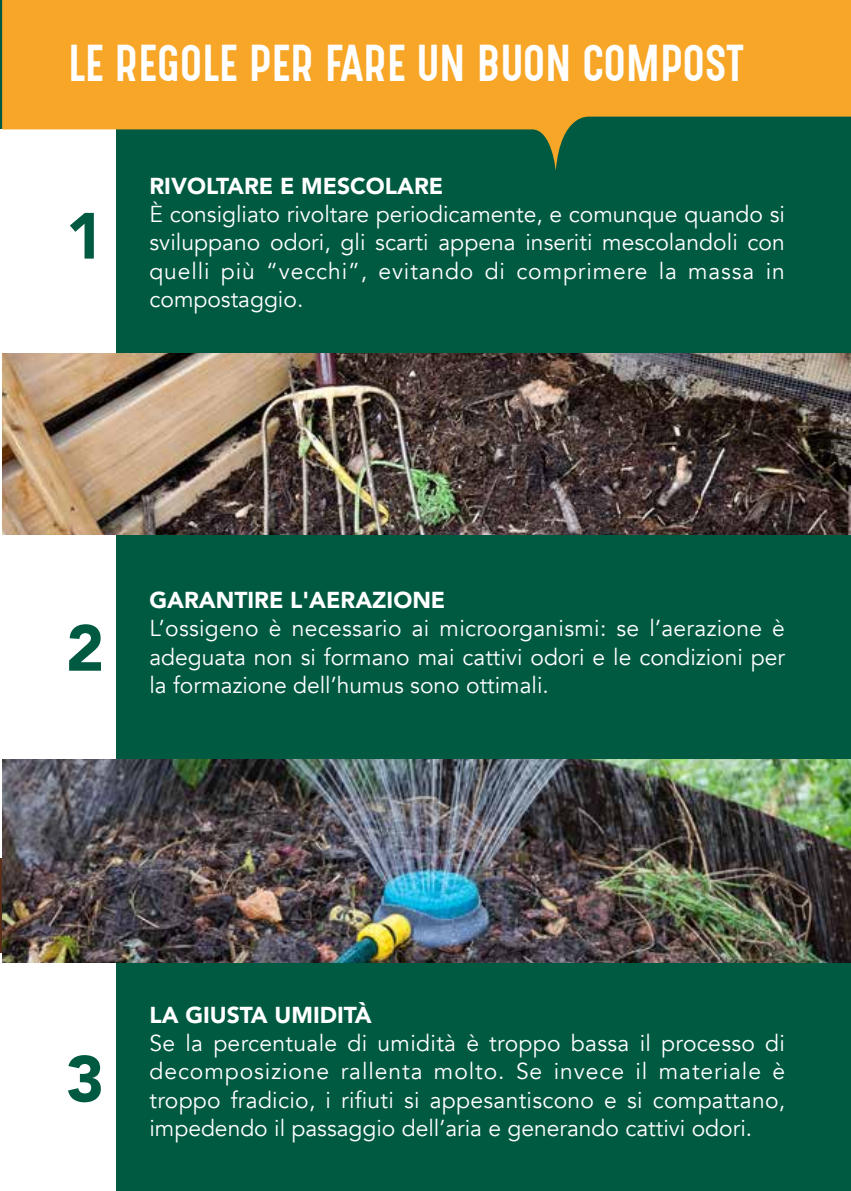
<style>
.page{position:relative;width:851px;height:1191px;background:#fff}
.page>*{position:absolute;margin:0;border:0;box-sizing:border-box;transform-origin:0 0}
.t1{font:900 64.6px "Avenir";color:#005a41}
.t2{font:44px "Gotcha Gothic";color:#fff}
.t3{font:23px/28.2px "Avenir";color:#fff;text-align:justify}
.t4{font:900 23px "Avenir";color:#fff}
</style>
<div class="page">
<hr style="left:0;top:858px;width:2px;height:333px;background:#592f1a">
<svg style="left:0;top:0;width:2px;height:129px"></svg>
<div style="left:68px;top:106px;width:782px;height:248px;background:#005a41"></div>
<div style="left:68px;top:535px;width:782px;height:224px;background:#005a41"></div>
<div style="left:68px;top:954px;width:782px;height:237px;background:#005a41"></div>
<div style="left:0;top:535px;width:115px;height:224px;background:#fff"></div>
<div style="left:0;top:954px;width:115px;height:237px;background:#fff"></div>
<div style="left:0;top:129px;width:115px;height:225px;background:#fff"></div>
<svg style="left:2px;top:0;width:848px;height:171px;fill:#f7a627"></svg>
<img style="left:2px;top:354px;width:848px;height:181px">
<img style="left:2px;top:759px;width:848px;height:203px">
<h2 class="t2" style="left:68px;top:30px;width:676px">LE REGOLE PER FARE UN BUON COMPOST</h2>
<h1 class="t1" style="left:66px;top:181px;width:40px">1</h1>
<p class="t4" style="left:149px;top:166px;width:295px">RIVOLTARE E MESCOLARE</p>
<p class="t3" style="left:149px;top:201px;width:637px">È consigliato rivoltare periodicamente, e comunque quando si sviluppano odori, gli scarti appena inseriti mescolandoli con quelli più “vecchi”, evitando di comprimere la massa in compostaggio.</p>
<h1 class="t1" style="left:66px;top:593px;width:40px">2</h1>
<p class="t4" style="left:149px;top:580px;width:297px">GARANTIRE L'AERAZIONE</p>
<p class="t3" style="left:149px;top:615px;width:637px">L’ossigeno è necessario ai microorganismi: se l’aerazione è adeguata non si formano mai cattivi odori e le condizioni per la formazione dell’humus sono ottimali.</p>
<h1 class="t1" style="left:66px;top:1023px;width:40px">3</h1>
<p class="t4" style="left:149px;top:995px;width:224px">LA GIUSTA UMIDITÀ</p>
<p class="t3" style="left:149px;top:1029px;width:637px">Se la percentuale di umidità è troppo bassa il processo di decomposizione rallenta molto. Se invece il materiale è troppo fradicio, i rifiuti si appesantiscono e si compattano, impedendo il passaggio dell’aria e generando cattivi odori.</p>
</div>
